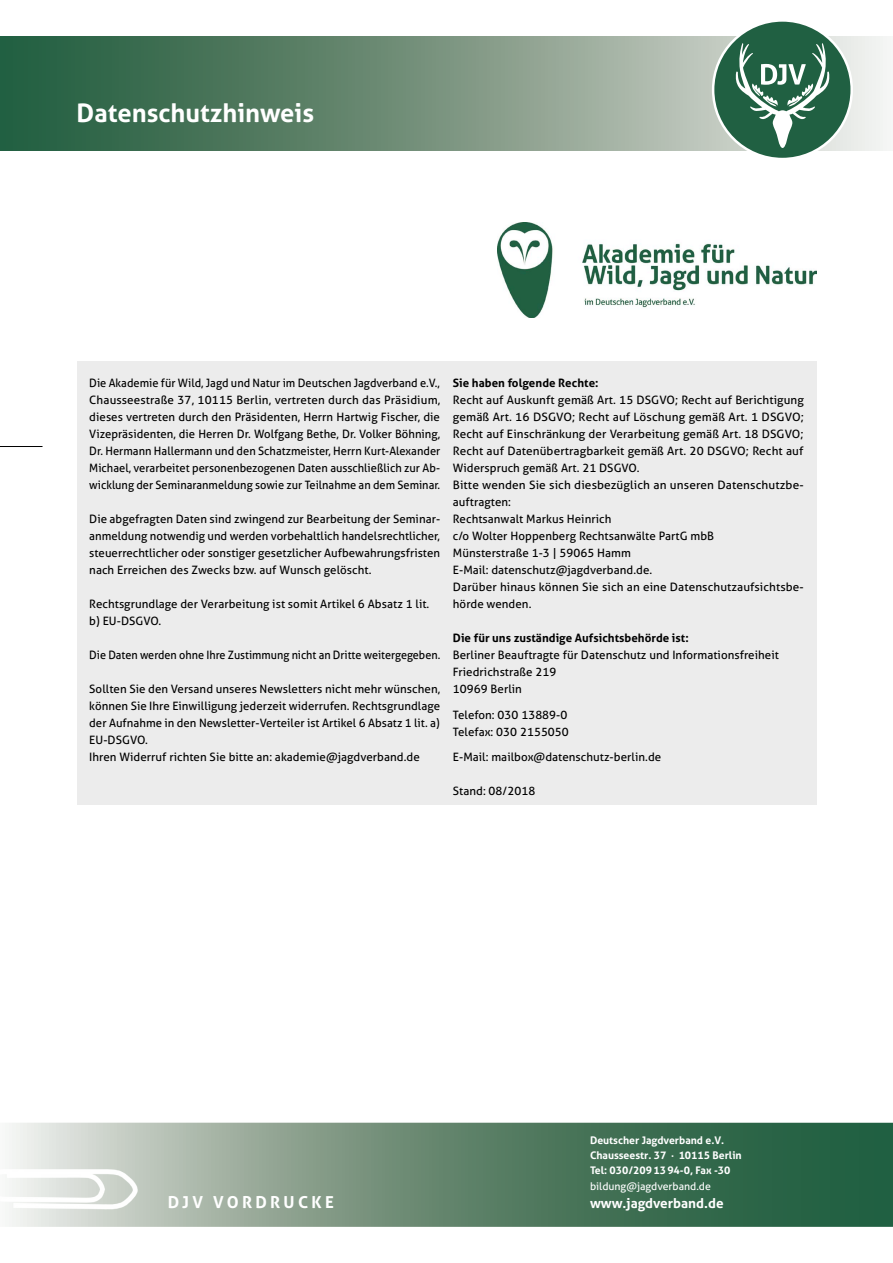
<style>
.page{position:relative;width:893px;height:1263px;background:#fff}
.page>*{position:absolute;margin:0;border:0;box-sizing:border-box;transform-origin:0 0}
.t1{font:700 25.5px "Aller";color:#fff}
.t2{font:700 16.5px "Aller";letter-spacing:.2em;color:#fff}
.t3{font:700 13.5px "Aller";color:#fff}
.t4{font:11.55px/17px "Aller";letter-spacing:.005em;color:#000}
.t5{font:11.55px/17px "Aller";letter-spacing:.005em;color:#000;text-align:justify;scale:.96 1}
.t6{font:700 11.55px "Aller";letter-spacing:.005em;color:#000}
.t7{font:11.55px "Aller";letter-spacing:.005em;color:#000;scale:.94 1}
.t8{font:700 10.5px/15px "Aller";color:#fff}
.t9{font:10.5px "Aller";color:#fff}
</style>
<div class="page">
<svg style="left:0;top:36px;width:887px;height:115px;background:#72917c"></svg>
<svg style="left:712px;top:19px;width:141px;height:141px;background:#487c64"></svg>
<svg style="left:734px;top:43px;width:97px;height:105px"></svg>
<svg style="left:9px;top:1123px;width:884px;height:104px;background:#648872"></svg>
<img style="left:9px;top:1158px;width:138px;height:63px">
<img style="left:497px;top:223px;width:319px;height:95px">
<div style="left:77px;top:361px;width:739px;height:444px;background:#ececec"></div>
<hr style="left:0;top:446px;width:43px;height:1px;background:#000">
<h1 class="t1" style="left:77px;top:97px;width:239px">Datenschutzhinweis</h1>
<p class="t5" style="left:89px;top:374px;width:367px">Die Akademie für Wild, Jagd und Natur im Deutschen Jagdverband e.V., Chausseestraße 37, 10115 Berlin, vertreten durch das Präsidium, dieses vertreten durch den Präsidenten, Herrn Hartwig Fischer, die Vizepräsidenten, die Herren Dr. Wolfgang Bethe, Dr. Volker Böhning, Dr. Hermann Hallermann und den Schatzmeister, Herrn Kurt-Alexander Michael, verarbeitet personenbezogenen Daten ausschließlich zur Ab&shy;wicklung der Seminaranmeldung sowie zur Teilnahme an dem Seminar.</p>
<p class="t4" style="left:89px;top:510px;width:352px;text-align:justify">Die abgefragten Daten sind zwingend zur Bearbeitung der Seminar&shy;anmeldung notwendig und werden vorbehaltlich handelsrechtlicher, steuerrechtlicher oder sonstiger gesetzlicher Aufbewahrungsfristen nach Erreichen des Zwecks bzw. auf Wunsch gelöscht.</p>
<p class="t4" style="left:89px;top:595px;width:342px">Rechtsgrundlage der Verarbeitung ist somit Artikel 6 Absatz 1 lit. b) EU-DSGVO.</p>
<p class="t7" style="left:89px;top:648px;width:375px">Die Daten werden ohne Ihre Zustimmung nicht an Dritte weitergegeben.</p>
<p class="t4" style="left:89px;top:680px;width:352px">Sollten Sie den Versand unseres Newsletters nicht mehr wünschen, können Sie Ihre Einwilligung jederzeit widerrufen. Rechtsgrundlage der Aufnahme in den Newsletter-Verteiler ist Artikel 6 Absatz 1 lit. a)<br>EU-DSGVO.<br>Ihren Widerruf richten Sie bitte an: akademie@jagdverband.de</p>
<p class="t6" style="left:453px;top:376px;width:147px">Sie haben folgende Rechte:</p>
<p class="t4" style="left:453px;top:391px;width:352px">Recht auf Auskunft gemäß Art. 15 DSGVO; Recht auf Berichtigung gemäß Art. 16 DSGVO; Recht auf Löschung gemäß Art. 1 DSGVO; Recht auf Einschränkung der Verarbeitung gemäß Art. 18 DSGVO; Recht auf Datenübertragbarkeit gemäß Art. 20 DSGVO; Recht auf Widerspruch gemäß Art. 21 DSGVO.<br>Bitte wenden Sie sich diesbezüglich an unseren Datenschutzbe&shy;auftragten:<br>Rechtsanwalt Markus Heinrich<br>c/o Wolter Hoppenberg Rechtsanwälte PartG mbB<br>Münsterstraße 1-3 | 59065 Hamm<br>E-Mail: datenschutz@jagdverband.de.<br>Darüber hinaus können Sie sich an eine Datenschutzaufsichtsbe&shy;hörde wenden.</p>
<p class="t6" style="left:453px;top:631px;width:237px">Die für uns zuständige Aufsichtsbehörde ist:</p>
<p class="t4" style="left:453px;top:646px;width:328px">Berliner Beauftragte für Datenschutz und Informationsfreiheit<br>Friedrichstraße 219<br>10969 Berlin</p>
<p class="t4" style="left:453px;top:706px;width:118px">Telefon: 030 13889-0<br>Telefax: 030 2155050</p>
<p class="t4" style="left:453px;top:749px;width:210px">E-Mail: mailbox@datenschutz-berlin.de</p>
<p class="t4" style="left:453px;top:783px;width:84px">Stand: 08/2018</p>
<h2 class="t2" style="left:168px;top:1192px;width:168px">DJV VORDRUCKE</h2>
<p class="t8" style="left:590px;top:1132px;width:153px">Deutscher Jagdverband e.V.<br>Chausseestr. 37 · 10115 Berlin<br>Tel: 030/2091394-0, Fax -30</p>
<p class="t9" style="left:590px;top:1180px;width:122px">bildung@jagdverband.de</p>
<p class="t3" style="left:590px;top:1195px;width:135px">www.jagdverband.de</p>
</div>
